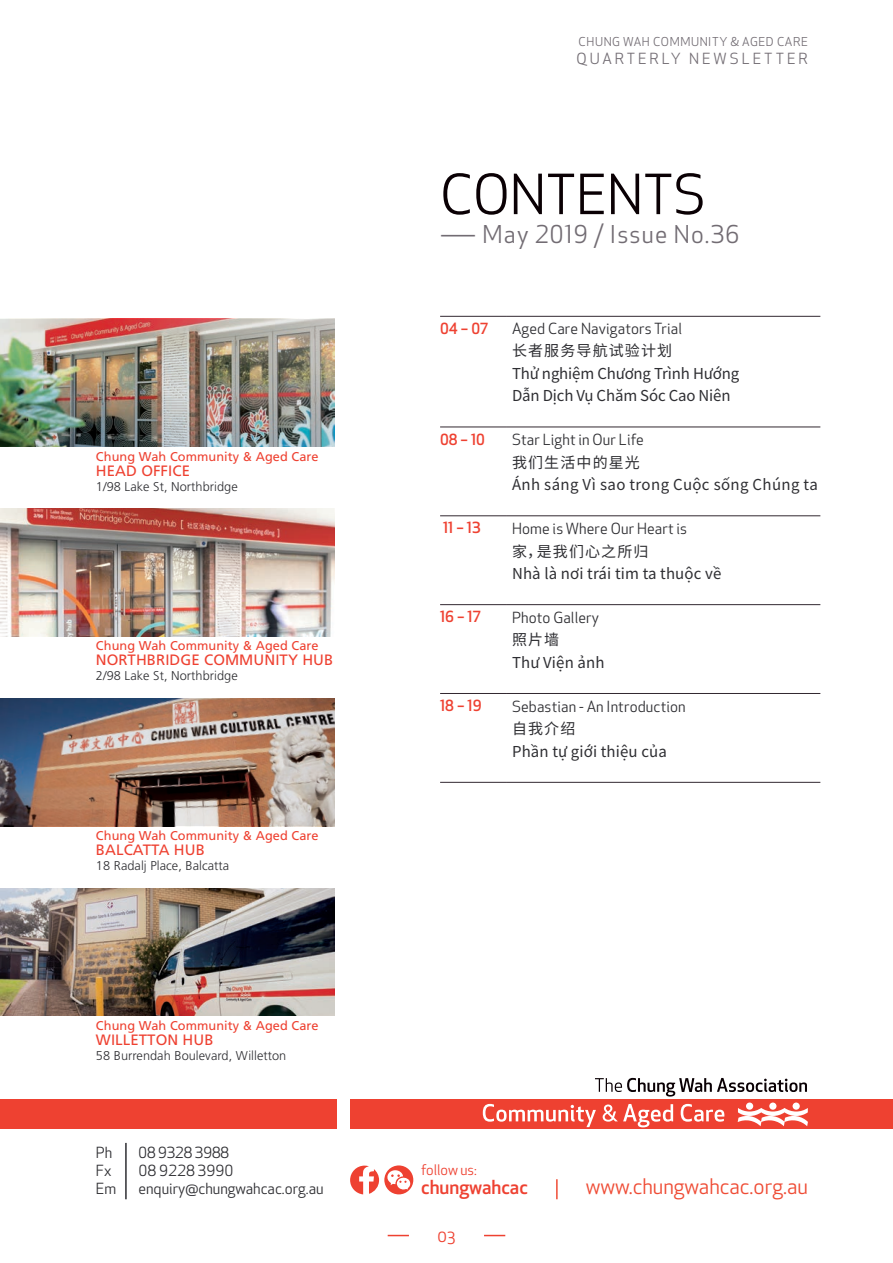
<style>
.page{position:relative;width:893px;height:1263px;background:#fff}
.page>*{position:absolute;margin:0;border:0;box-sizing:border-box;transform-origin:0 0}
.t1{font:54px "Apex New";color:#0a0004}
.t2{font:24px "Apex New";letter-spacing:.05em;color:#726c73}
.t3{font:21px "Apex New";color:#ef4c35}
.t4{font:500 18.9px "Apex New";color:#ee4131}
.t5{font:16.5px "Apex New";color:#ee4131}
.t6{font:15px "Apex New";letter-spacing:.01em;color:#2e2e32}
.t7{font:15px/22.5px "Source Han Sans CN";letter-spacing:.01em;color:#2e2e32}
.t8{font:15px/22.5px "Source Han Sans CN";letter-spacing:-.01em;color:#2e2e32}
.t9{font:15px "Frutiger LT Std";letter-spacing:.005em;color:#ee4131}
.t10{font:500 15px "Apex New";color:#ee4131}
.t11{font:15px "Apex New";letter-spacing:.2em;color:#726c73}
.t12{font:14.25px "Apex New";color:#ee4131}
.t13{font:12.75px "Frutiger LT Std";letter-spacing:.005em;color:#ee4131}
.t14{font:300 12.75px "Frutiger LT Std";letter-spacing:.005em;color:#2e2e32}
.t15{font:12px "Apex New";letter-spacing:.05em;color:#726c73}
</style>
<div class="page">
<img style="left:0;top:319px;width:334px;height:127px">
<img style="left:0;top:509px;width:334px;height:127px">
<img style="left:0;top:698px;width:334px;height:128px">
<img style="left:0;top:888px;width:334px;height:128px">
<hr style="left:125px;top:1143px;width:2px;height:56px;background:#2e2e32">
<hr style="left:556px;top:1179px;width:2px;height:20px;background:#ef4c35">
<div style="left:350px;top:1099px;width:543px;height:30px;background:#ee4131"></div>
<div style="left:0;top:1099px;width:337px;height:30px;background:#ee4131"></div>
<svg style="left:483px;top:1104px;width:241px;height:23px"></svg>
<svg style="left:595px;top:1078px;width:212px;height:18px"></svg>
<svg style="left:738px;top:1102px;width:70px;height:24px"></svg>
<svg style="left:350px;top:1165px;width:63px;height:29px"></svg>
<hr style="left:440px;top:316px;width:66px;height:1px;background:#322830">
<hr style="left:506px;top:316px;width:314px;height:1px;background:#322830">
<hr style="left:440px;top:427px;width:66px;height:1px;background:#322830">
<hr style="left:506px;top:427px;width:314px;height:1px;background:#322830">
<hr style="left:440px;top:515px;width:66px;height:1px;background:#322830">
<hr style="left:506px;top:515px;width:314px;height:1px;background:#322830">
<hr style="left:440px;top:604px;width:66px;height:1px;background:#322830">
<hr style="left:506px;top:604px;width:314px;height:1px;background:#322830">
<hr style="left:440px;top:693px;width:66px;height:1px;background:#322830">
<hr style="left:506px;top:693px;width:314px;height:1px;background:#322830">
<hr style="left:440px;top:782px;width:66px;height:1px;background:#322830">
<hr style="left:506px;top:782px;width:314px;height:1px;background:#322830">
<svg style="left:388px;top:1235px;width:21px;height:1px"></svg>
<svg style="left:484px;top:1235px;width:21px;height:1px"></svg>
<p class="t15" style="left:579px;top:34px;width:231px">CHUNG WAH COMMUNITY &amp; AGED CARE</p>
<p class="t11" style="left:577px;top:49px;width:233px">QUARTERLY NEWSLETTER</p>
<p class="t13" style="left:96px;top:449px;width:224px">Chung Wah Community &amp; Aged Care</p>
<p class="t9" style="left:96px;top:462px;width:96px">HEAD OFFICE</p>
<p class="t14" style="left:96px;top:479px;width:143px">1/98 Lake St, Northbridge</p>
<p class="t13" style="left:96px;top:638px;width:224px">Chung Wah Community &amp; Aged Care</p>
<p class="t9" style="left:96px;top:651px;width:239px">NORTHBRIDGE COMMUNITY HUB</p>
<p class="t14" style="left:96px;top:669px;width:143px">2/98 Lake St, Northbridge</p>
<p class="t13" style="left:96px;top:828px;width:224px">Chung Wah Community &amp; Aged Care</p>
<p class="t9" style="left:96px;top:841px;width:110px">BALCATTA HUB</p>
<p class="t14" style="left:96px;top:859px;width:135px">18 Radalj Place, Balcatta</p>
<p class="t13" style="left:96px;top:1018px;width:224px">Chung Wah Community &amp; Aged Care</p>
<p class="t9" style="left:96px;top:1031px;width:119px">WILLETTON HUB</p>
<p class="t14" style="left:96px;top:1048px;width:192px">58 Burrendah Boulevard, Willetton</p>
<h1 class="t1" style="left:440px;top:160px;width:267px">CONTENTS</h1>
<h2 class="t2" style="left:440px;top:219px;width:301px">― May 2019 / Issue No.36</h2>
<p class="t10" style="left:440px;top:318px;width:50px">04 – 07</p>
<p class="t6" style="left:512px;top:319px;width:171px">Aged Care Navigators Trial</p>
<p class="t8" style="left:512px;top:340px;width:229px">长者服务导航试验计划<br>Thử nghiệm Chương Trình Hướng<br>Dẫn Dịch Vụ Chăm Sóc Cao Niên</p>
<p class="t10" style="left:440px;top:429px;width:46px">08 – 10</p>
<p class="t6" style="left:512px;top:430px;width:133px">Star Light in Our Life</p>
<p class="t7" style="left:512px;top:451px;width:307px">我们生活中的星光<br>Ánh sáng Vì sao trong Cuộc sống Chúng ta</p>
<p class="t10" style="left:443px;top:518px;width:39px">11 – 13</p>
<p class="t6" style="left:512px;top:519px;width:177px">Home is Where Our Heart is</p>
<p class="t7" style="left:512px;top:540px;width:211px">家，是我们心之所归<br>Nhà là nơi trái tim ta thuộc về</p>
<p class="t10" style="left:440px;top:607px;width:42px">16 – 17</p>
<p class="t6" style="left:512px;top:608px;width:89px">Photo Gallery</p>
<p class="t7" style="left:512px;top:629px;width:94px">照片墙<br>Thư Viện ảnh</p>
<p class="t10" style="left:440px;top:696px;width:43px">18 – 19</p>
<p class="t6" style="left:512px;top:697px;width:175px">Sebastian - An Introduction</p>
<p class="t7" style="left:512px;top:718px;width:156px">自我介绍<br>Phần tự giới thiệu của</p>
<p class="t6" style="left:96px;top:1143px;width:18px">Ph</p>
<p class="t6" style="left:138px;top:1143px;width:92px">08 9328 3988</p>
<p class="t6" style="left:96px;top:1161px;width:17px">Fx</p>
<p class="t6" style="left:138px;top:1161px;width:97px">08 9228 3990</p>
<p class="t6" style="left:96px;top:1179px;width:22px">Em</p>
<p class="t6" style="left:138px;top:1179px;width:187px">enquiry@chungwahcac.org.au</p>
<p class="t4" style="left:421px;top:1175px;width:108px">chungwahcac</p>
<h3 class="t3" style="left:586px;top:1173px;width:224px">www.chungwahcac.org.au</h3>
<p class="t12" style="left:421px;top:1160px;width:57px">follow us:</p>
<p class="t5" style="left:438px;top:1225px;width:19px">03</p>
</div>
